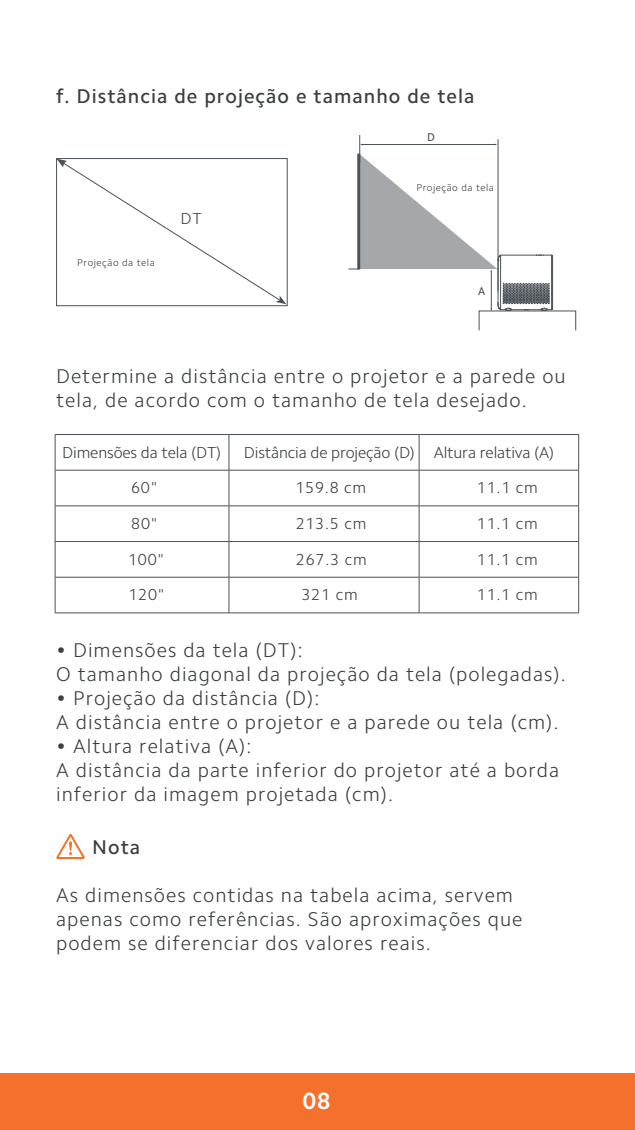
<style>
.page{position:relative;width:635px;height:1130px;background:#fff}
.page>*{position:absolute;margin:0;border:0;box-sizing:border-box;transform-origin:0 0}
.t1{font:700 23.6px "Camphor Pro";color:#fff}
.t2{font:300 20px/24px "Camphor Pro";letter-spacing:.05em;color:#3b3f41}
.t3{font:500 20px "Camphor Pro";letter-spacing:.05em;color:#3b3f41}
.t4{font:300 16px "Camphor Pro";letter-spacing:-.01em;color:#3b3f41}
.t5{font:500 11.2px "Camphor Pro";color:#4b5157;scale:.96 1}
.t6{font:300 10px "Camphor Pro";letter-spacing:.05em;color:#3b3f41}
</style>
<div class="page">
<div style="left:0;top:1073px;width:635px;height:56px;background:#f3712c"></div>
<svg style="left:56px;top:834px;width:29px;height:25px"></svg>
<div style="left:56px;top:158px;width:231px;height:148px;border:1px solid #4b5157"></div>
<hr style="left:491px;top:271px;width:1px;height:38px;background:#4b5157">
<hr style="left:497px;top:274px;width:2px;height:28px;background:#4b5157">
<hr style="left:500px;top:255px;width:1px;height:55px;background:#4b5157">
<hr style="left:551px;top:256px;width:1px;height:53px;background:#4b5157">
<hr style="left:552px;top:256px;width:1px;height:53px;background:#4b5157">
<svg style="left:348px;top:135px;width:153px;height:139px"></svg>
<svg style="left:537px;top:254px;width:16px;height:2px"></svg>
<hr style="left:501px;top:254px;width:36px;height:2px;background:#4b5157">
<svg style="left:490px;top:283px;width:63px;height:28px"></svg>
<svg style="left:67px;top:165px;width:208px;height:133px"></svg>
<svg style="left:56px;top:159px;width:11px;height:8px"></svg>
<svg style="left:275px;top:295px;width:11px;height:9px"></svg>
<hr style="left:55px;top:434px;width:174px;height:1px;background:#4b5157">
<hr style="left:54px;top:435px;width:2px;height:35px;background:#4b5157">
<hr style="left:229px;top:434px;width:190px;height:1px;background:#4b5157">
<hr style="left:228px;top:435px;width:2px;height:35px;background:#4b5157">
<hr style="left:419px;top:434px;width:160px;height:1px;background:#4b5157">
<hr style="left:418px;top:435px;width:2px;height:35px;background:#4b5157">
<hr style="left:578px;top:435px;width:1px;height:35px;background:#4b5157">
<hr style="left:55px;top:469px;width:174px;height:2px;background:#4b5157">
<hr style="left:54px;top:470px;width:2px;height:35px;background:#4b5157">
<hr style="left:229px;top:469px;width:190px;height:2px;background:#4b5157">
<hr style="left:228px;top:470px;width:2px;height:35px;background:#4b5157">
<hr style="left:419px;top:469px;width:160px;height:2px;background:#4b5157">
<hr style="left:418px;top:470px;width:2px;height:35px;background:#4b5157">
<hr style="left:578px;top:470px;width:1px;height:35px;background:#4b5157">
<hr style="left:55px;top:505px;width:174px;height:1px;background:#4b5157">
<hr style="left:54px;top:506px;width:2px;height:35px;background:#4b5157">
<hr style="left:229px;top:505px;width:190px;height:1px;background:#4b5157">
<hr style="left:228px;top:506px;width:2px;height:35px;background:#4b5157">
<hr style="left:419px;top:505px;width:160px;height:1px;background:#4b5157">
<hr style="left:418px;top:506px;width:2px;height:35px;background:#4b5157">
<hr style="left:578px;top:506px;width:1px;height:35px;background:#4b5157">
<hr style="left:55px;top:541px;width:174px;height:1px;background:#4b5157">
<hr style="left:54px;top:541px;width:2px;height:36px;background:#4b5157">
<hr style="left:229px;top:541px;width:190px;height:1px;background:#4b5157">
<hr style="left:228px;top:541px;width:2px;height:36px;background:#4b5157">
<hr style="left:419px;top:541px;width:160px;height:1px;background:#4b5157">
<hr style="left:418px;top:541px;width:2px;height:36px;background:#4b5157">
<hr style="left:578px;top:541px;width:1px;height:36px;background:#4b5157">
<hr style="left:55px;top:576px;width:174px;height:2px;background:#4b5157">
<hr style="left:54px;top:577px;width:2px;height:35px;background:#4b5157">
<hr style="left:229px;top:576px;width:190px;height:2px;background:#4b5157">
<hr style="left:228px;top:577px;width:2px;height:35px;background:#4b5157">
<hr style="left:419px;top:576px;width:160px;height:2px;background:#4b5157">
<hr style="left:418px;top:577px;width:2px;height:35px;background:#4b5157">
<hr style="left:578px;top:577px;width:1px;height:35px;background:#4b5157">
<hr style="left:55px;top:612px;width:174px;height:1px;background:#4b5157">
<hr style="left:229px;top:612px;width:190px;height:1px;background:#4b5157">
<hr style="left:419px;top:612px;width:160px;height:1px;background:#4b5157">
<p class="t3" style="left:56px;top:84px;width:420px">f. Distância de projeção e tamanho de tela</p>
<p class="t5" style="left:427px;top:130px;width:10px">D</p>
<p class="t6" style="left:77px;top:256px;width:79px">Projeção da tela</p>
<p class="t4" style="left:180px;top:209px;width:23px">DT</p>
<p class="t6" style="left:416px;top:181px;width:79px">Projeção da tela</p>
<p class="t5" style="left:478px;top:284px;width:9px">A</p>
<p class="t2" style="left:56px;top:364px;width:511px">Determine a distância entre o projetor e a parede ou tela, de acordo com o tamanho de tela desejado.</p>
<p class="t4" style="left:62px;top:442px;width:161px">Dimensões da tela (DT)</p>
<p class="t4" style="left:244px;top:443px;width:312px">Distância de projeção (D) Altura relativa (A)</p>
<p class="t4" style="left:131px;top:478px;width:28px">60"</p>
<p class="t4" style="left:295px;top:478px;width:72px">159.8 cm</p>
<p class="t4" style="left:477px;top:478px;width:63px">11.1 cm</p>
<p class="t4" style="left:131px;top:514px;width:28px">80"</p>
<p class="t4" style="left:296px;top:514px;width:72px">213.5 cm</p>
<p class="t4" style="left:477px;top:514px;width:63px">11.1 cm</p>
<p class="t4" style="left:128px;top:549px;width:38px">100"</p>
<p class="t4" style="left:296px;top:549px;width:72px">267.3 cm</p>
<p class="t4" style="left:477px;top:549px;width:63px">11.1 cm</p>
<p class="t4" style="left:128px;top:585px;width:38px">120"</p>
<p class="t4" style="left:301px;top:585px;width:58px">321 cm</p>
<p class="t4" style="left:477px;top:585px;width:63px">11.1 cm</p>
<p class="t2" style="left:56px;top:638px;width:511px">• Dimensões da tela (DT):<br>O tamanho diagonal da projeção da tela (polegadas).</p>
<p class="t2" style="left:56px;top:686px;width:504px">• Projeção da distância (D):<br>A distância entre o projetor e a parede ou tela (cm).</p>
<p class="t2" style="left:56px;top:734px;width:504px">• Altura relativa (A):<br>A distância da parte inferior do projetor até a borda inferior da imagem projetada (cm).</p>
<p class="t3" style="left:92px;top:835px;width:50px">Nota</p>
<p class="t2" style="left:56px;top:883px;width:468px">As dimensões contidas na tabela acima, servem apenas como referências. São aproximações que podem se diferenciar dos valores reais.</p>
<p class="t1" style="left:303px;top:1087px;width:29px">08</p>
</div>
